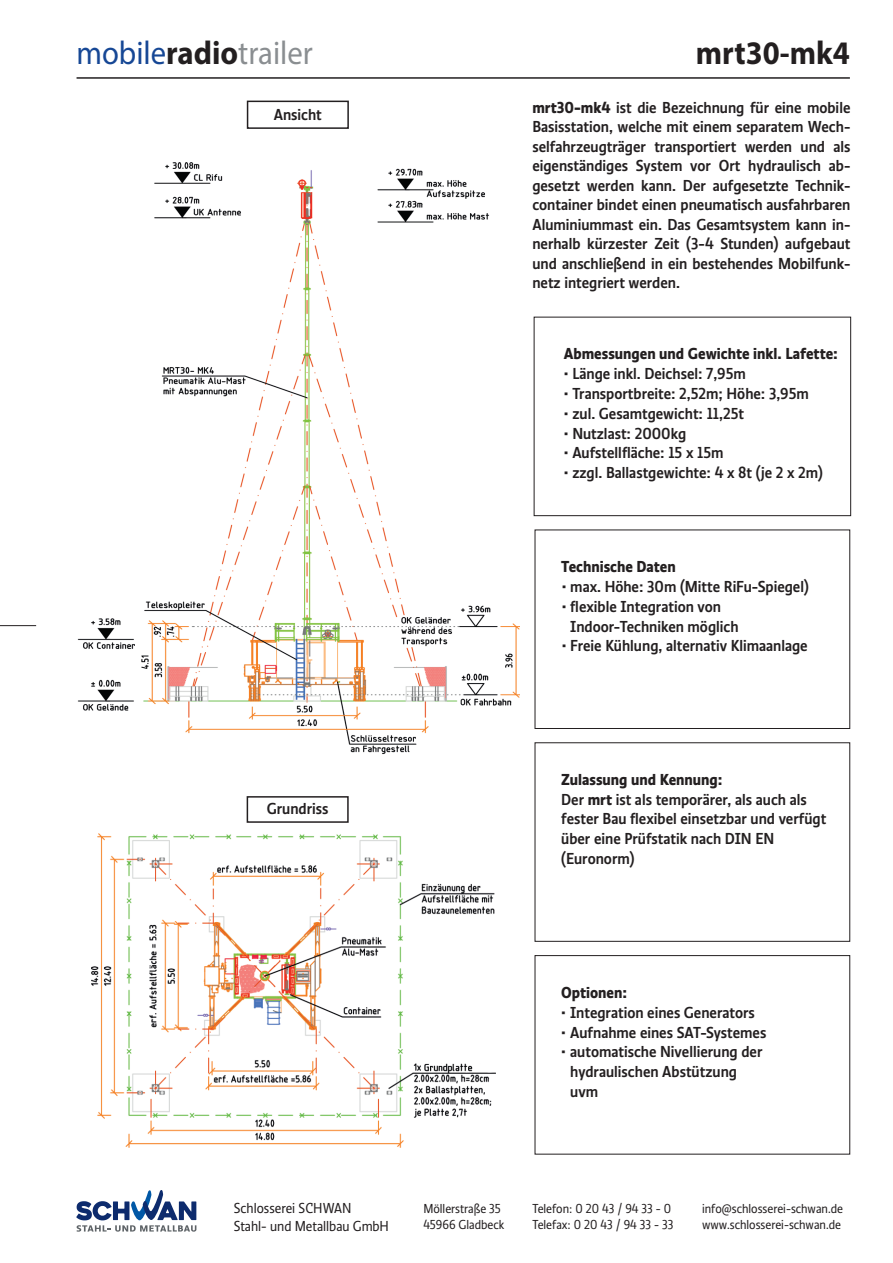
<style>
.page{position:relative;width:893px;height:1263px;background:#fff}
.page>*{position:absolute;margin:0;border:0;box-sizing:border-box;transform-origin:0 0}
.t1{font:33px "Myriad Pro";color:#8a8e91;scale:.93 1}
.t2{font:700 33px "Myriad Pro";color:#231f20;scale:.93 1}
.t3{font:500 16.5px/19.5px "Ratio Display";color:#231f20}
.t4{font:700 16.5px "Ratio Display";color:#231f20}
.t5{font:15px/18px "Ratio Display";color:#231f20}
.t6{font:13.5px/16.2px "Ratio Display";color:#231f20}
.s1{color:#164795}
.s2{font-weight:700;color:#231f20}
.s3{font-weight:700}
</style>
<div class="page">
<img style="left:77px;top:162px;width:442px;height:593px">
<img style="left:91px;top:833px;width:405px;height:315px">
<div style="left:534px;top:317px;width:317px;height:199px;border:1px solid #231f20"></div>
<div style="left:535px;top:530px;width:315px;height:199px;border:1px solid #231f20"></div>
<div style="left:535px;top:742px;width:315px;height:200px;border:1px solid #231f20"></div>
<div style="left:535px;top:955px;width:315px;height:199px;border:1px solid #231f20"></div>
<hr style="left:0;top:625px;width:36px;height:1px;background:#231f20">
<hr style="left:77px;top:77px;width:773px;height:2px;background:#231f20">
<div style="left:247px;top:101px;width:102px;height:28px;border:2px solid #231f20"></div>
<div style="left:247px;top:796px;width:102px;height:27px;border:2px solid #231f20"></div>
<svg style="left:76px;top:1190px;width:120px;height:42px"></svg>
<h1 class="t1" style="left:77px;top:32px;width:256px"><span class="s1">mobile</span><span class="s2">radio</span>trailer</h1>
<h1 class="t2" style="left:696px;top:31px;width:167px">mrt30-mk4</h1>
<p class="t3" style="left:274px;top:105px;width:50px">Ansicht</p>
<p class="t3" style="left:267px;top:799px;width:63px">Grundriss</p>
<p class="t3" style="left:532px;top:97px;width:320px;text-align:justify"><span class="s3">mrt30-mk4</span> ist die Bezeichnung für eine mobile Basisstation, welche mit einem separatem Wech&shy;selfahrzeugträger transportiert werden und als eigenständiges System vor Ort hydraulisch ab&shy;gesetzt werden kann. Der aufgesetzte Technik&shy;container bindet einen pneumatisch ausfahrbaren Aluminiummast ein. Das Gesamtsystem kann in&shy;nerhalb kürzester Zeit (3-4 Stunden) aufgebaut und anschließend in ein bestehendes Mobilfunk&shy;netz integriert werden.</p>
<p class="t4" style="left:564px;top:343px;width:276px">Abmessungen und Gewichte inkl. Lafette:</p>
<p class="t3" style="left:564px;top:364px;width:184px">• Länge inkl. Deichsel: 7,95m</p>
<p class="t3" style="left:564px;top:384px;width:247px">• Transportbreite: 2,52m; Höhe: 3,95m</p>
<p class="t3" style="left:564px;top:403px;width:182px">• zul. Gesamtgewicht: 11,25t</p>
<p class="t3" style="left:564px;top:423px;width:124px">• Nutzlast: 2000kg</p>
<p class="t3" style="left:564px;top:443px;width:161px">• Aufstellfläche: 15 x 15m</p>
<p class="t3" style="left:564px;top:463px;width:261px">• zzgl. Ballastgewichte: 4 x 8t (je 2 x 2m)</p>
<p class="t4" style="left:561px;top:556px;width:116px">Technische Daten</p>
<p class="t3" style="left:562px;top:577px;width:249px">• max. Höhe: 30m (Mitte RiFu-Spiegel)</p>
<p class="t3" style="left:570px;top:596px;width:170px;text-indent:-8px">• flexible Integration von<br>Indoor-Techniken möglich</p>
<p class="t3" style="left:562px;top:636px;width:247px">• Freie Kühlung, alternativ Klimaanlage</p>
<p class="t3" style="left:561px;top:769px;width:267px"><span class="s3">Zulassung und Kennung:<br></span>Der <span class="s3">mrt</span> ist als temporärer, als auch als fester Bau flexibel einsetzbar und verfügt über eine Prüfstatik nach DIN EN (Euronorm)</p>
<p class="t4" style="left:561px;top:982px;width:67px">Optionen:</p>
<p class="t3" style="left:561px;top:1002px;width:195px">• Integration eines Generators</p>
<p class="t3" style="left:561px;top:1022px;width:207px">• Aufnahme eines SAT-Systemes</p>
<p class="t3" style="left:570px;top:1042px;width:194px;text-indent:-9px">• automatische Nivellierung der hydraulischen Abstützung uvm</p>
<p class="t5" style="left:234px;top:1199px;width:157px">Schlosserei SCHWAN<br>Stahl- und Metallbau GmbH</p>
<p class="t6" style="left:532px;top:1200px;width:143px">Telefon: 0 20 43 / 94 33 - 0<br>Telefax: 0 20 43 / 94 33 - 33</p>
<p class="t6" style="left:702px;top:1200px;width:142px">info@schlosserei-schwan.de www.schlosserei-schwan.de</p>
<p class="t6" style="left:423px;top:1200px;width:83px">Möllerstraße 35<br>45966 Gladbeck</p>
</div>
